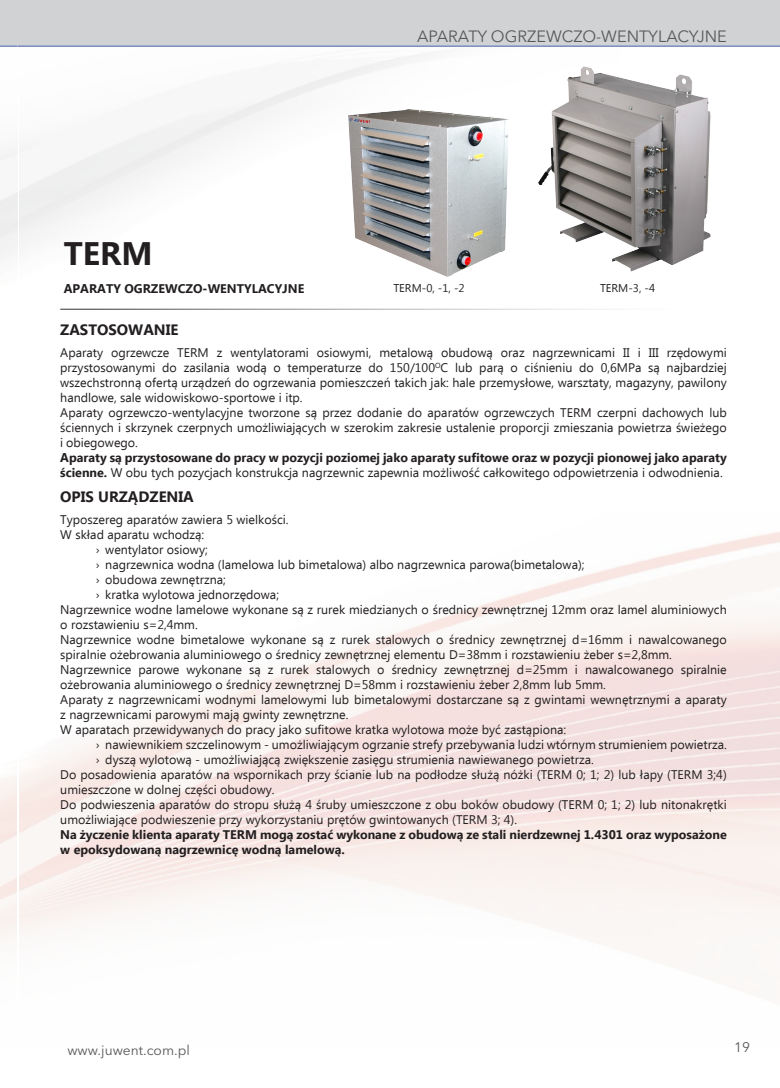
<style>
.page{position:relative;width:780px;height:1088px;background:#fff}
.page>*{position:absolute;margin:0;border:0;box-sizing:border-box;transform-origin:0 0}
.t1{font:700 32.5px "Ebrima";color:#231f20}
.t2{font:16.25px "Avenir Next LT Pro";color:#57585a}
.t3{font:700 15px "Ebrima";color:#231f20}
.t4{font:13.75px "Avenir Next LT Pro";color:#57585a}
.t5{font:12.5px/15px "Ebrima";color:#231f20}
.t6{font:700 12.5px/15px "Ebrima";color:#231f20}
.t7{font:11.25px "Ebrima";color:#231f20}
.s1{font-weight:400}
</style>
<div class="page">
<div style="left:18px;top:0;width:762px;height:45px;background:#d1d2d4"></div>
<div style="left:0;top:0;width:18px;height:45px;background:#d1d2d4"></div>
<svg style="left:0;top:46px;width:18px;height:1px"></svg>
<hr style="left:18px;top:46px;width:762px;height:1px;background:#253f8e">
<img style="left:348px;top:109px;width:160px;height:167px">
<img style="left:538px;top:66px;width:173px;height:206px">
<h2 class="t2" style="left:417px;top:26px;width:311px">APARATY OGRZEWCZO-WENTYLACYJNE</h2>
<h1 class="t1" style="left:64px;top:229px;width:90px">TERM</h1>
<p class="t6" style="left:64px;top:282px;width:242px">APARATY OGRZEWCZO-WENTYLACYJNE</p>
<p class="t7" style="left:393px;top:280px;width:73px">TERM-0, -1, -2</p>
<p class="t7" style="left:600px;top:280px;width:57px">TERM-3, -4</p>
<p class="t3" style="left:60px;top:318px;width:120px">ZASTOSOWANIE</p>
<p class="t5" style="left:60px;top:346px;width:668px">Aparaty ogrzewcze TERM z wentylatorami osiowymi, metalową obudową oraz nagrzewnicami II i III rzędowymi przystosowanymi do zasilania wodą o temperaturze do 150/100<sup>O</sup>C lub parą o ciśnieniu do 0,6MPa są najbardziej wszechstronną ofertą urządzeń do ogrzewania pomieszczeń takich jak: hale przemysłowe, warsztaty, magazyny, pawilony handlowe, sale widowiskowo-sportowe i itp.<br>Aparaty ogrzewczo-wentylacyjne tworzone są przez dodanie do aparatów ogrzewczych TERM czerpni dachowych lub ściennych i skrzynek czerpnych umożliwiających w szerokim zakresie ustalenie proporcji zmieszania powietrza świeżego i obiegowego.</p>
<p class="t6" style="left:60px;top:451px;width:668px">Aparaty są przystosowane do pracy w pozycji poziomej jako aparaty sufitowe oraz w pozycji pionowej jako aparaty ścienne. <span class="s1">W obu tych pozycjach konstrukcja nagrzewnic zapewnia możliwość całkowitego odpowietrzenia i odwodnienia.</span></p>
<p class="t3" style="left:60px;top:486px;width:135px">OPIS URZĄDZENIA</p>
<p class="t5" style="left:60px;top:513px;width:230px">Typoszereg aparatów zawiera 5 wielkości.</p>
<p class="t5" style="left:60px;top:528px;width:146px">W skład aparatu wchodzą:</p>
<p class="t5" style="left:96px;top:543px;width:114px">› wentylator osiowy;</p>
<p class="t5" style="left:96px;top:558px;width:490px">› nagrzewnica wodna (lamelowa lub bimetalowa) albo nagrzewnica parowa(bimetalowa);</p>
<p class="t5" style="left:96px;top:573px;width:132px">› obudowa zewnętrzna;</p>
<p class="t5" style="left:96px;top:588px;width:185px">› kratka wylotowa jednorzędowa;</p>
<p class="t5" style="left:60px;top:603px;width:668px">Nagrzewnice wodne lamelowe wykonane są z rurek miedzianych o średnicy zewnętrznej 12mm oraz lamel aluminiowych</p>
<p class="t5" style="left:60px;top:618px;width:139px">o rozstawieniu s=2,4mm.</p>
<p class="t5" style="left:60px;top:633px;width:668px">Nagrzewnice wodne bimetalowe wykonane są z rurek stalowych o średnicy zewnętrznej d=16mm i nawalcowanego</p>
<p class="t5" style="left:60px;top:648px;width:613px">spiralnie ożebrowania aluminiowego o średnicy zewnętrznej elementu D=38mm i rozstawieniu żeber s=2,8mm.</p>
<p class="t5" style="left:60px;top:663px;width:668px">Nagrzewnice parowe wykonane są z rurek stalowych o średnicy zewnętrznej d=25mm i nawalcowanego spiralnie</p>
<p class="t5" style="left:60px;top:678px;width:547px">ożebrowania aluminiowego o średnicy zewnętrznej D=58mm i rozstawieniu żeber 2,8mm lub 5mm.</p>
<p class="t5" style="left:60px;top:693px;width:668px">Aparaty z nagrzewnicami wodnymi lamelowymi lub bimetalowymi dostarczane są z gwintami wewnętrznymi a aparaty</p>
<p class="t5" style="left:60px;top:708px;width:290px">z nagrzewnicami parowymi mają gwinty zewnętrzne.</p>
<p class="t5" style="left:60px;top:723px;width:507px">W aparatach przewidywanych do pracy jako sufitowe kratka wylotowa może być zastąpiona:</p>
<p class="t5" style="left:96px;top:738px;width:632px">› nawiewnikiem szczelinowym - umożliwiającym ogrzanie strefy przebywania ludzi wtórnym strumieniem powietrza.</p>
<p class="t5" style="left:96px;top:753px;width:499px">› dyszą wylotową - umożliwiającą zwiększenie zasięgu strumienia nawiewanego powietrza.</p>
<p class="t5" style="left:60px;top:768px;width:668px">Do posadowienia aparatów na wspornikach przy ścianie lub na podłodze służą nóżki (TERM 0; 1; 2) lub łapy (TERM 3;4)</p>
<p class="t5" style="left:60px;top:783px;width:216px">umieszczone w dolnej części obudowy.</p>
<p class="t5" style="left:60px;top:798px;width:668px">Do podwieszenia aparatów do stropu służą 4 śruby umieszczone z obu boków obudowy (TERM 0; 1; 2) lub nitonakrętki</p>
<p class="t5" style="left:60px;top:813px;width:458px">umożliwiające podwieszenie przy wykorzystaniu prętów gwintowanych (TERM 3; 4).</p>
<p class="t6" style="left:60px;top:828px;width:668px">Na życzenie klienta aparaty TERM mogą zostać wykonane z obudową ze stali nierdzewnej 1.4301 oraz wyposażone w epoksydowaną nagrzewnicę wodną lamelową.</p>
<p class="t4" style="left:67px;top:1042px;width:124px">www.juwent.com.pl</p>
<p class="t4" style="left:734px;top:1039px;width:17px">19</p>
</div>
